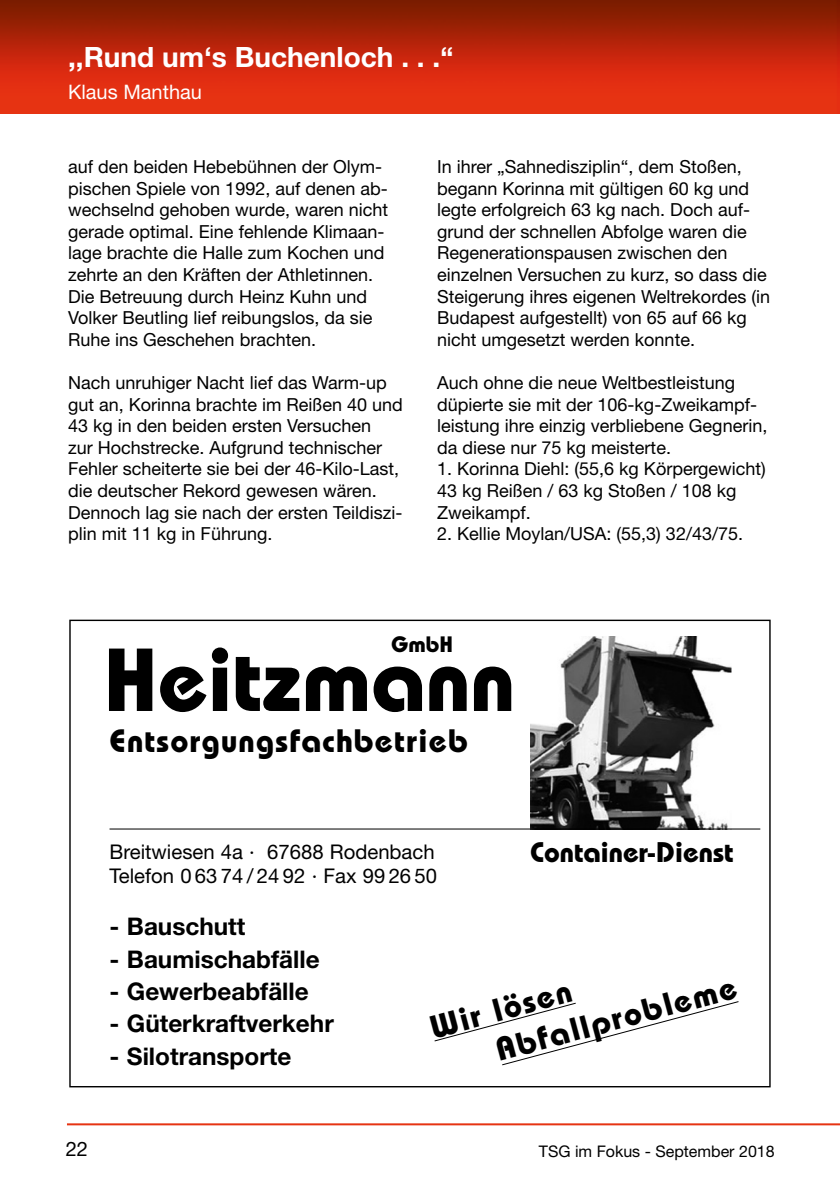
<style>
.page{position:relative;width:840px;height:1191px;background:#fff}
.page>*{position:absolute;margin:0;border:0;box-sizing:border-box;transform-origin:0 0}
.t1{font:700 89.2px "Bauhaus";color:#000}
.t2{font:700 32.4px/38.8px "Bauhaus";letter-spacing:.04em;color:#000}
.t3{font:700 28.4px "Bauhaus";color:#000}
.t4{font:700 28px "Helvetica Neue";color:#fff}
.t5{font:700 24.4px "Helvetica Neue";color:#000}
.t6{font:700 22.2px "Bauhaus";color:#000}
.t7{font:20.2px/24.4px "Helvetica Neue";color:#000}
.t8{font:20px "Helvetica Neue";color:#fff}
.t9{font:20px "Helvetica Neue";color:#000}
.t10{font:18px/21.6px "Helvetica Neue";color:#000}
.t11{font:16px "Helvetica Neue";color:#000}
</style>
<div class="page">
<img style="left:0;top:0;width:839px;height:113px">
<hr style="left:67px;top:1123px;width:772px;height:2px;background:#e63312">
<hr style="left:69px;top:613px;width:701px;height:1px;background:#000">
<hr style="left:69px;top:1103px;width:701px;height:1px;background:#000">
<img style="left:530px;top:637px;width:201px;height:191px">
<hr style="left:109px;top:828px;width:650px;height:1px;background:#000">
<svg style="left:434px;top:1001px;width:305px;height:64px"></svg>
<h3 class="t4" style="left:68px;top:40px;width:386px">,,Rund um‘s Buchenloch . . .“</h3>
<p class="t8" style="left:68px;top:80px;width:135px">Klaus Manthau</p>
<p class="t10" style="left:68px;top:155px;width:321px">auf den beiden Hebebühnen der Olym&shy;pischen Spiele von 1992, auf denen ab&shy;wechselnd gehoben wurde, waren nicht gerade optimal. Eine fehlende Klimaan&shy;lage brachte die Halle zum Kochen und zehrte an den Kräften der Athletinnen.<br>Die Betreuung durch Heinz Kuhn und Volker Beutling lief reibungslos, da sie Ruhe ins Geschehen brachten.</p>
<p class="t10" style="left:68px;top:371px;width:336px">Nach unruhiger Nacht lief das Warm-up gut an, Korinna brachte im Reißen 40 und 43 kg in den beiden ersten Versuchen<br>zur Hochstrecke. Aufgrund technischer Fehler scheiterte sie bei der 46-Kilo-Last, die deutscher Rekord gewesen wären.<br>Dennoch lag sie nach der ersten Teildiszi&shy;plin mit 11 kg in Führung.</p>
<p class="t10" style="left:437px;top:155px;width:334px">In ihrer „Sahnedisziplin“, dem Stoßen, begann Korinna mit gültigen 60 kg und legte erfolgreich 63 kg nach. Doch auf&shy;grund der schnellen Abfolge waren die Regenerationspausen zwischen den einzelnen Versuchen zu kurz, so dass die Steigerung ihres eigenen Weltrekordes (in Budapest aufgestellt) von 65 auf 66 kg nicht umgesetzt werden konnte.</p>
<p class="t10" style="left:437px;top:371px;width:332px">Auch ohne die neue Weltbestleistung düpierte sie mit der 106-kg-Zweikampf&shy;leistung ihre einzig verbliebene Gegnerin, da diese nur 75 kg meisterte.</p>
<p class="t10" style="left:437px;top:458px;width:330px">1. Korinna Diehl: (55,6 kg Körpergewicht)<br>43 kg Reißen / 63 kg Stoßen / 108 kg<br>Zweikampf.</p>
<p class="t10" style="left:437px;top:523px;width:307px">2. Kellie Moylan/USA: (55,3) 32/43/75.</p>
<p class="t6" style="left:391px;top:630px;width:63px">GmbH</p>
<h1 class="t1" style="left:103px;top:625px;width:413px">Heitzmann</h1>
<h2 class="t2" style="left:109px;top:721px;width:359px">Entsorgungsfachbetrieb</h2>
<p class="t7" style="left:109px;top:839px;width:329px">Breitwiesen 4a · 67688 Rodenbach<br>Telefon 0 63 74 / 24 92 · Fax 99 26 50</p>
<h3 class="t3" style="left:529px;top:834px;width:205px">Container-Dienst</h3>
<h3 class="t5" style="left:109px;top:911px;width:137px">- Bauschutt</h3>
<h3 class="t5" style="left:109px;top:944px;width:211px">- Baumischabfälle</h3>
<h3 class="t5" style="left:109px;top:976px;width:201px">- Gewerbeabfälle</h3>
<h3 class="t5" style="left:109px;top:1008px;width:226px">- Güterkraftverkehr</h3>
<h3 class="t5" style="left:109px;top:1041px;width:183px">- Silotransporte</h3>
<h2 class="t2" style="left:480px;top:993px;width:249px;text-indent:-58px;rotate:-15deg">Wir lösen<br>Abfallprobleme</h2>
<p class="t9" style="left:66px;top:1136px;width:24px">22</p>
<p class="t11" style="left:538px;top:1141px;width:237px">TSG im Fokus - September 2018</p>
</div>
